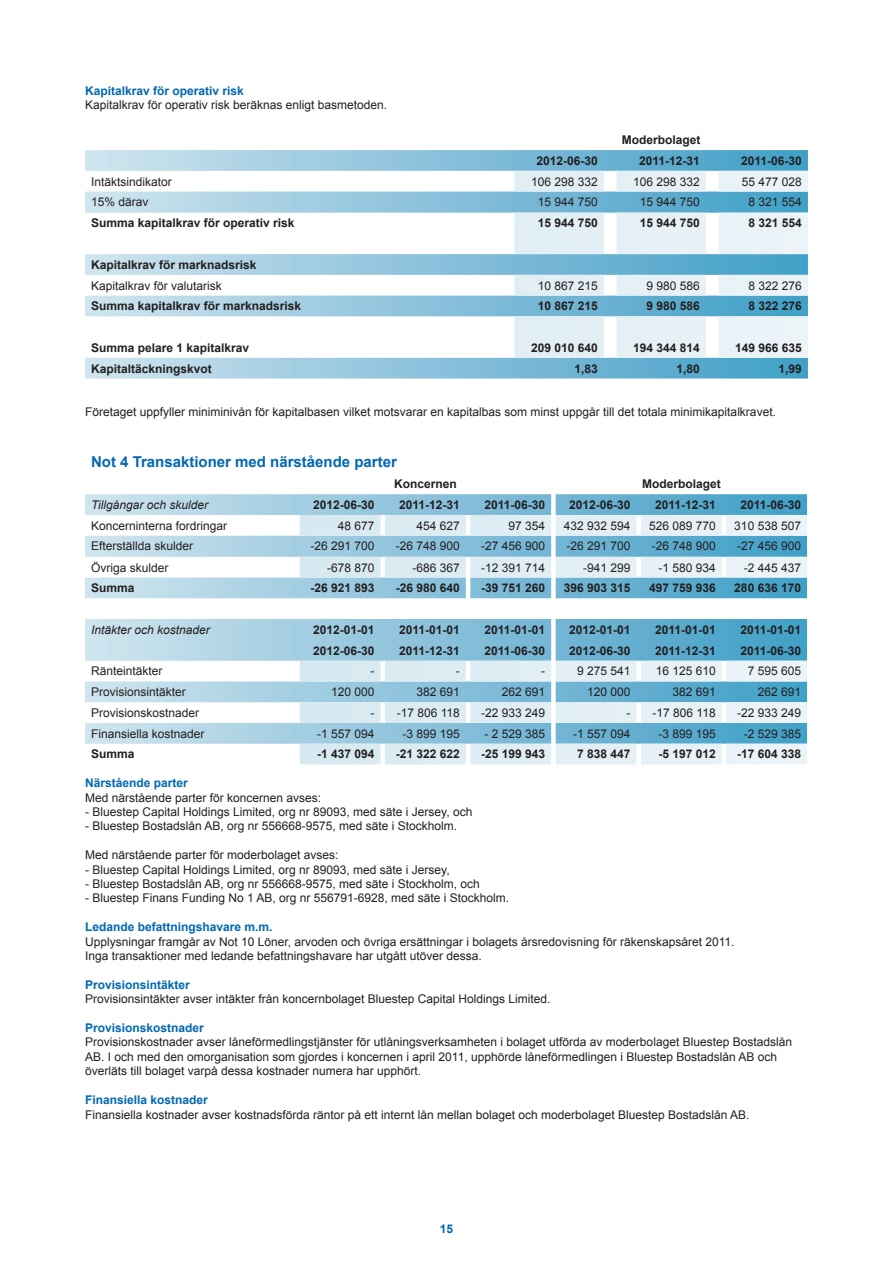
<style>
.page{position:relative;width:893px;height:1263px;background:#fff}
.page>*{position:absolute;margin:0;border:0;box-sizing:border-box;transform-origin:0 0}
.t1{font:700 15px "Arial";color:#0168b3}
.t2{font:12px/14.4px "Arial";color:#231f20}
.t3{font:700 12px "Arial";color:#231f20}
.t4{font:700 12px "Arial";color:#0168b3}
.t5{font:italic 12px "Arial";color:#231f20}
</style>
<div class="page">
<svg style="left:85px;top:150px;width:723px;height:229px"></svg>
<svg style="left:514px;top:171px;width:294px;height:187px;background:#badbe9"></svg>
<svg style="left:85px;top:494px;width:722px;height:250px"></svg>
<svg style="left:300px;top:515px;width:507px;height:249px;background:#aed4e5"></svg>
<p class="t4" style="left:85px;top:82px;width:160px">Kapitalkrav för operativ risk</p>
<p class="t2" style="left:85px;top:98px;width:301px">Kapitalkrav för operativ risk beräknas enligt basmetoden.</p>
<p class="t3" style="left:622px;top:132px;width:80px">Moderbolaget</p>
<p class="t3" style="left:536px;top:153px;width:63px">2012-06-30</p>
<p class="t3" style="left:639px;top:153px;width:62px">2011-12-31</p>
<p class="t3" style="left:741px;top:153px;width:62px">2011-06-30</p>
<p class="t2" style="left:91px;top:174px;width:82px">Intäktsindikator</p>
<p class="t2" style="left:531px;top:174px;width:68px">106 298 332</p>
<p class="t2" style="left:633px;top:174px;width:68px">106 298 332</p>
<p class="t2" style="left:742px;top:174px;width:62px">55 477 028</p>
<p class="t2" style="left:91px;top:195px;width:59px">15% därav</p>
<p class="t2" style="left:538px;top:195px;width:62px">15 944 750</p>
<p class="t2" style="left:640px;top:195px;width:62px">15 944 750</p>
<p class="t2" style="left:748px;top:195px;width:55px">8 321 554</p>
<p class="t3" style="left:91px;top:215px;width:205px">Summa kapitalkrav för operativ risk</p>
<p class="t3" style="left:538px;top:215px;width:62px">15 944 750</p>
<p class="t3" style="left:640px;top:215px;width:62px">15 944 750</p>
<p class="t3" style="left:748px;top:215px;width:55px">8 321 554</p>
<p class="t3" style="left:91px;top:257px;width:167px">Kapitalkrav för marknadsrisk</p>
<p class="t2" style="left:91px;top:278px;width:132px">Kapitalkrav för valutarisk</p>
<p class="t2" style="left:538px;top:278px;width:62px">10 867 215</p>
<p class="t2" style="left:646px;top:278px;width:55px">9 980 586</p>
<p class="t2" style="left:748px;top:278px;width:55px">8 322 276</p>
<p class="t3" style="left:91px;top:298px;width:212px">Summa kapitalkrav för marknadsrisk</p>
<p class="t3" style="left:538px;top:298px;width:62px">10 867 215</p>
<p class="t3" style="left:646px;top:298px;width:55px">9 980 586</p>
<p class="t3" style="left:748px;top:298px;width:55px">8 322 276</p>
<p class="t3" style="left:91px;top:340px;width:160px">Summa pelare 1 kapitalkrav</p>
<p class="t3" style="left:531px;top:340px;width:68px">209 010 640</p>
<p class="t3" style="left:633px;top:340px;width:68px">194 344 814</p>
<p class="t3" style="left:735px;top:340px;width:68px">149 966 635</p>
<p class="t3" style="left:91px;top:360px;width:122px">Kapitaltäckningskvot</p>
<p class="t3" style="left:574px;top:360px;width:25px">1,83</p>
<p class="t3" style="left:676px;top:360px;width:25px">1,80</p>
<p class="t3" style="left:779px;top:360px;width:25px">1,99</p>
<p class="t2" style="left:85px;top:404px;width:692px">Företaget uppfyller miniminivån för kapitalbasen vilket motsvarar en kapitalbas som minst uppgår till det totala minimikapitalkravet.</p>
<p class="t1" style="left:91px;top:452px;width:307px">Not 4 Transaktioner med närstående parter</p>
<p class="t3" style="left:394px;top:476px;width:64px">Koncernen</p>
<p class="t3" style="left:642px;top:476px;width:80px">Moderbolaget</p>
<p class="t5" style="left:91px;top:497px;width:119px">Tillgångar och skulder</p>
<p class="t3" style="left:313px;top:497px;width:63px">2012-06-30</p>
<p class="t3" style="left:399px;top:497px;width:62px">2011-12-31</p>
<p class="t3" style="left:484px;top:497px;width:62px">2011-06-30</p>
<p class="t3" style="left:569px;top:497px;width:63px">2012-06-30</p>
<p class="t3" style="left:655px;top:497px;width:62px">2011-12-31</p>
<p class="t3" style="left:740px;top:497px;width:62px">2011-06-30</p>
<p class="t2" style="left:91px;top:518px;width:138px">Koncerninterna fordringar</p>
<p class="t2" style="left:338px;top:518px;width:38px">48 677</p>
<p class="t2" style="left:416px;top:518px;width:45px">454 627</p>
<p class="t2" style="left:508px;top:518px;width:38px">97 354</p>
<p class="t2" style="left:564px;top:518px;width:68px">432 932 594</p>
<p class="t2" style="left:649px;top:518px;width:68px">526 089 770</p>
<p class="t2" style="left:734px;top:518px;width:68px">310 538 507</p>
<p class="t2" style="left:91px;top:539px;width:104px">Efterställda skulder</p>
<p class="t2" style="left:310px;top:539px;width:66px">-26 291 700</p>
<p class="t2" style="left:396px;top:539px;width:66px">-26 748 900</p>
<p class="t2" style="left:481px;top:539px;width:66px">-27 456 900</p>
<p class="t2" style="left:566px;top:539px;width:66px">-26 291 700</p>
<p class="t2" style="left:652px;top:539px;width:66px">-26 748 900</p>
<p class="t2" style="left:737px;top:539px;width:66px">-27 456 900</p>
<p class="t2" style="left:91px;top:560px;width:79px">Övriga skulder</p>
<p class="t2" style="left:327px;top:560px;width:49px">-678 870</p>
<p class="t2" style="left:412px;top:560px;width:49px">-686 367</p>
<p class="t2" style="left:481px;top:560px;width:66px">-12 391 714</p>
<p class="t2" style="left:583px;top:560px;width:49px">-941 299</p>
<p class="t2" style="left:658px;top:560px;width:59px">-1 580 934</p>
<p class="t2" style="left:744px;top:560px;width:59px">-2 445 437</p>
<p class="t3" style="left:91px;top:580px;width:45px">Summa</p>
<p class="t3" style="left:310px;top:580px;width:66px">-26 921 893</p>
<p class="t3" style="left:396px;top:580px;width:66px">-26 980 640</p>
<p class="t3" style="left:481px;top:580px;width:66px">-39 751 260</p>
<p class="t3" style="left:564px;top:580px;width:68px">396 903 315</p>
<p class="t3" style="left:649px;top:580px;width:68px">497 759 936</p>
<p class="t3" style="left:734px;top:580px;width:68px">280 636 170</p>
<p class="t5" style="left:91px;top:622px;width:120px">Intäkter och kostnader</p>
<p class="t3" style="left:313px;top:621px;width:63px">2012-01-01</p>
<p class="t3" style="left:313px;top:642px;width:63px">2012-06-30</p>
<p class="t3" style="left:399px;top:621px;width:62px">2011-01-01</p>
<p class="t3" style="left:399px;top:642px;width:62px">2011-12-31</p>
<p class="t3" style="left:484px;top:621px;width:62px">2011-01-01</p>
<p class="t3" style="left:484px;top:642px;width:62px">2011-06-30</p>
<p class="t3" style="left:569px;top:621px;width:63px">2012-01-01</p>
<p class="t3" style="left:569px;top:642px;width:63px">2012-06-30</p>
<p class="t3" style="left:655px;top:621px;width:62px">2011-01-01</p>
<p class="t3" style="left:655px;top:642px;width:62px">2011-12-31</p>
<p class="t3" style="left:740px;top:621px;width:62px">2011-01-01</p>
<p class="t3" style="left:740px;top:642px;width:62px">2011-06-30</p>
<p class="t2" style="left:91px;top:664px;width:73px">Ränteintäkter</p>
<p class="t2" style="left:371px;top:664px;width:5px">-</p>
<p class="t2" style="left:456px;top:664px;width:5px">-</p>
<p class="t2" style="left:541px;top:664px;width:5px">-</p>
<p class="t2" style="left:577px;top:664px;width:55px">9 275 541</p>
<p class="t2" style="left:656px;top:664px;width:62px">16 125 610</p>
<p class="t2" style="left:748px;top:664px;width:55px">7 595 605</p>
<p class="t2" style="left:91px;top:685px;width:96px">Provisionsintäkter</p>
<p class="t2" style="left:331px;top:685px;width:45px">120 000</p>
<p class="t2" style="left:416px;top:685px;width:45px">382 691</p>
<p class="t2" style="left:502px;top:685px;width:45px">262 691</p>
<p class="t2" style="left:587px;top:685px;width:45px">120 000</p>
<p class="t2" style="left:672px;top:685px;width:45px">382 691</p>
<p class="t2" style="left:758px;top:685px;width:45px">262 691</p>
<p class="t2" style="left:91px;top:706px;width:110px">Provisionskostnader</p>
<p class="t2" style="left:371px;top:706px;width:5px">-</p>
<p class="t2" style="left:397px;top:706px;width:65px">-17 806 118</p>
<p class="t2" style="left:481px;top:706px;width:66px">-22 933 249</p>
<p class="t2" style="left:626px;top:706px;width:5px">-</p>
<p class="t2" style="left:653px;top:706px;width:65px">-17 806 118</p>
<p class="t2" style="left:737px;top:706px;width:66px">-22 933 249</p>
<p class="t2" style="left:91px;top:726px;width:115px">Finansiella kostnader</p>
<p class="t2" style="left:317px;top:726px;width:59px">-1 557 094</p>
<p class="t2" style="left:402px;top:726px;width:59px">-3 899 195</p>
<p class="t2" style="left:484px;top:726px;width:62px">- 2 529 385</p>
<p class="t2" style="left:573px;top:726px;width:59px">-1 557 094</p>
<p class="t2" style="left:658px;top:726px;width:59px">-3 899 195</p>
<p class="t2" style="left:744px;top:726px;width:59px">-2 529 385</p>
<p class="t3" style="left:91px;top:746px;width:45px">Summa</p>
<p class="t3" style="left:317px;top:746px;width:59px">-1 437 094</p>
<p class="t3" style="left:396px;top:746px;width:66px">-21 322 622</p>
<p class="t3" style="left:481px;top:746px;width:66px">-25 199 943</p>
<p class="t3" style="left:577px;top:746px;width:55px">7 838 447</p>
<p class="t3" style="left:658px;top:746px;width:59px">-5 197 012</p>
<p class="t3" style="left:737px;top:746px;width:66px">-17 604 338</p>
<p class="t4" style="left:85px;top:775px;width:104px">Närstående parter</p>
<p class="t2" style="left:85px;top:790px;width:238px">Med närstående parter för koncernen avses:</p>
<p class="t2" style="left:85px;top:805px;width:389px">- Bluestep Capital Holdings Limited, org nr 89093, med säte i Jersey, och</p>
<p class="t2" style="left:85px;top:819px;width:372px">- Bluestep Bostadslån AB, org nr 556668-9575, med säte i Stockholm.</p>
<p class="t2" style="left:85px;top:848px;width:255px">Med närstående parter för moderbolaget avses:</p>
<p class="t2" style="left:85px;top:862px;width:366px">- Bluestep Capital Holdings Limited, org nr 89093, med säte i Jersey,</p>
<p class="t2" style="left:85px;top:877px;width:396px">- Bluestep Bostadslån AB, org nr 556668-9575, med säte i Stockholm, och</p>
<p class="t2" style="left:85px;top:891px;width:424px">- Bluestep Finans Funding No 1 AB, org nr 556791-6928, med säte i Stockholm.</p>
<p class="t4" style="left:85px;top:919px;width:189px">Ledande befattningshavare m.m.</p>
<p class="t2" style="left:85px;top:934px;width:651px">Upplysningar framgår av Not 10 Löner, arvoden och övriga ersättningar i bolagets årsredovisning för räkenskapsåret 2011.</p>
<p class="t2" style="left:85px;top:949px;width:396px">Inga transaktioner med ledande befattningshavare har utgått utöver dessa.</p>
<p class="t4" style="left:85px;top:977px;width:106px">Provisionsintäkter</p>
<p class="t2" style="left:85px;top:992px;width:465px">Provisionsintäkter avser intäkter från koncernbolaget Bluestep Capital Holdings Limited.</p>
<p class="t4" style="left:85px;top:1020px;width:120px">Provisionskostnader</p>
<p class="t2" style="left:85px;top:1035px;width:708px">Provisionskostnader avser låneförmedlingstjänster för utlåningsverksamheten i bolaget utförda av moderbolaget Bluestep Bostadslån<br>AB. I och med den omorganisation som gjordes i koncernen i april 2011, upphörde låneförmedlingen i Bluestep Bostadslån AB och</p>
<p class="t2" style="left:85px;top:1064px;width:336px">överläts till bolaget varpå dessa kostnader numera har upphört.</p>
<p class="t4" style="left:85px;top:1092px;width:124px">Finansiella kostnader</p>
<p class="t2" style="left:85px;top:1107px;width:664px">Finansiella kostnader avser kostnadsförda räntor på ett internt lån mellan bolaget och moderbolaget Bluestep Bostadslån AB.</p>
<p class="t4" style="left:440px;top:1220px;width:15px">15</p>
</div>
